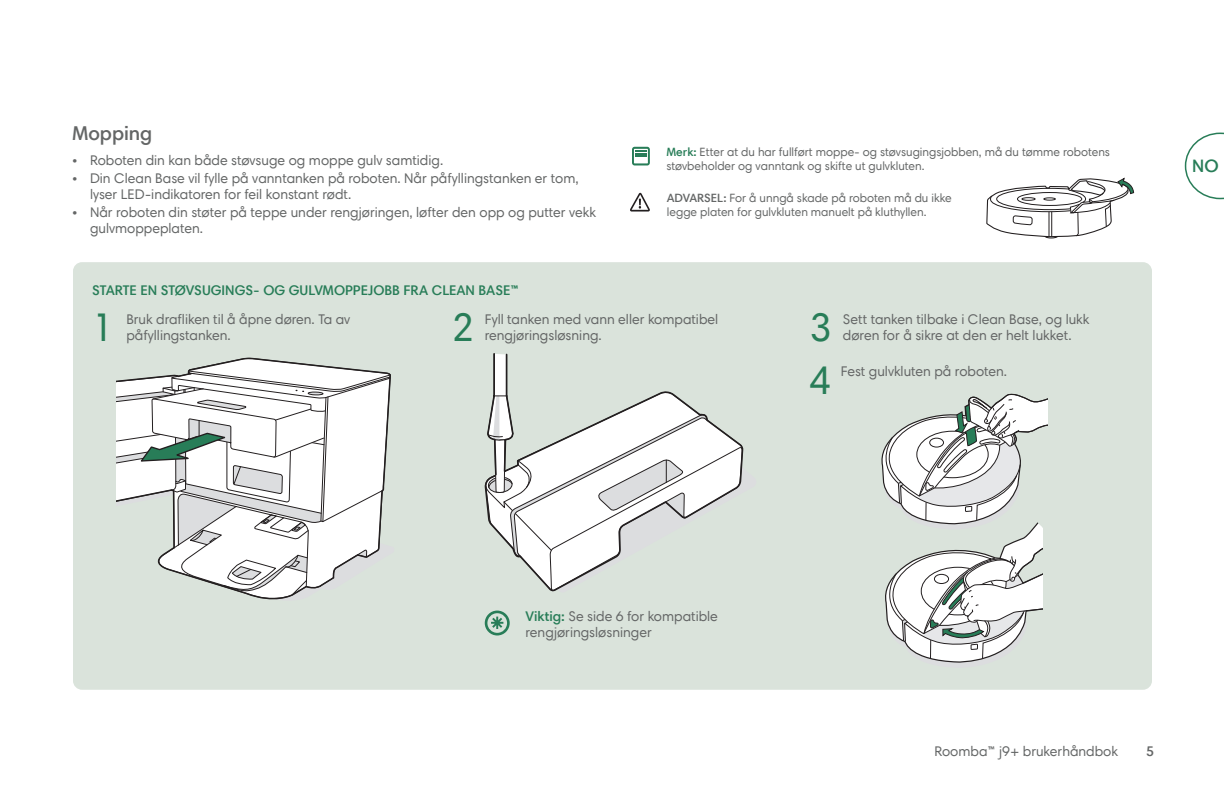
<style>
.page{position:relative;width:1224px;height:792px;background:#fff}
.page>*{position:absolute;margin:0;border:0;box-sizing:border-box;transform-origin:0 0}
.Numbering{font:40px "Harmonia Sans Pro";color:#287d58}
.t1{font:600 20px "Harmonia Sans Pro";color:#646666}
.t2{font:600 18px "Harmonia Sans Pro";color:#287d58}
.t3{font:14px/16px "Harmonia Sans Pro";color:#646666}
.t4{font:600 14px "Harmonia Sans Pro";color:#287d58}
.t5{font:600 14px "Harmonia Sans Pro";color:#646666}
.t6{font:12px/14px "Harmonia Sans Pro";color:#646666}
.s1{font-weight:600;color:#287d58}
.s2{font-weight:600}
</style>
<div class="page">
<svg style="left:1185px;top:133px;width:39px;height:66px"></svg>
<svg style="left:986px;top:177px;width:148px;height:62px"></svg>
<svg style="left:630px;top:193px;width:20px;height:19px"></svg>
<svg style="left:632px;top:147px;width:18px;height:18px"></svg>
<div style="left:73px;top:262px;width:1079px;height:428px;background:#dae3db;border-radius:9px"></div>
<svg style="left:881px;top:393px;width:167px;height:270px"></svg>
<svg style="left:485px;top:611px;width:25px;height:25px"></svg>
<svg style="left:117px;top:357px;width:274px;height:243px"></svg>
<svg style="left:485px;top:353px;width:259px;height:239px"></svg>
<p class="t1" style="left:72px;top:121px;width:82px">Mopping</p>
<p class="t3" style="left:72px;top:153px;width:373px">• Roboten din kan både støvsuge og moppe gulv samtidig.</p>
<p class="t3" style="left:90px;top:170px;width:490px;text-indent:-18px">• Din Clean Base vil fylle på vanntanken på roboten. Når påfyllingstanken er tom, lyser LED-indikatoren for feil konstant rødt.</p>
<p class="t3" style="left:90px;top:204px;width:508px;text-indent:-18px">• Når roboten din støter på teppe under rengjøringen, løfter den opp og putter vekk gulvmoppeplaten.</p>
<p class="t6" style="left:666px;top:144px;width:445px"><span class="s1">Merk:</span> Etter at du har fullført moppe- og støvsugingsjobben, må du tømme robotens støvbeholder og vanntank og skifte ut gulvkluten.</p>
<p class="t6" style="left:667px;top:190px;width:286px"><span class="s2">ADVARSEL:</span> For å unngå skade på roboten må du ikke legge platen for gulvkluten manuelt på kluthyllen.</p>
<p class="t4" style="left:92px;top:282px;width:428px">STARTE EN STØVSUGINGS- OG GULVMOPPEJOBB FRA CLEAN BASE™</p>
<p class="Numbering" style="left:92px;top:303px;width:24px">1</p>
<p class="Numbering" style="left:451px;top:303px;width:24px">2</p>
<p class="Numbering" style="left:809px;top:303px;width:24px">3</p>
<p class="t3" style="left:843px;top:311px;width:248px">Sett tanken tilbake i Clean Base, og lukk døren for å sikre at den er helt lukket.</p>
<p class="t3" style="left:126px;top:311px;width:225px">Bruk drafliken til å åpne døren. Ta av påfyllingstanken.</p>
<p class="t3" style="left:485px;top:311px;width:235px">Fyll tanken med vann eller kompatibel rengjøringsløsning.</p>
<p class="Numbering" style="left:809px;top:355px;width:24px">4</p>
<p class="t3" style="left:841px;top:363px;width:168px">Fest gulvkluten på roboten.</p>
<p class="t2" style="left:1192px;top:154px;width:28px">NO</p>
<p class="t3" style="left:526px;top:608px;width:194px"><span class="s1">Viktig:</span> Se side 6 for kompatible rengjøringsløsninger</p>
<p class="t3" style="left:934px;top:743px;width:185px">Roomba™ j9+ brukerhåndbok</p>
<p class="t5" style="left:1146px;top:742px;width:9px">5</p>
</div>
